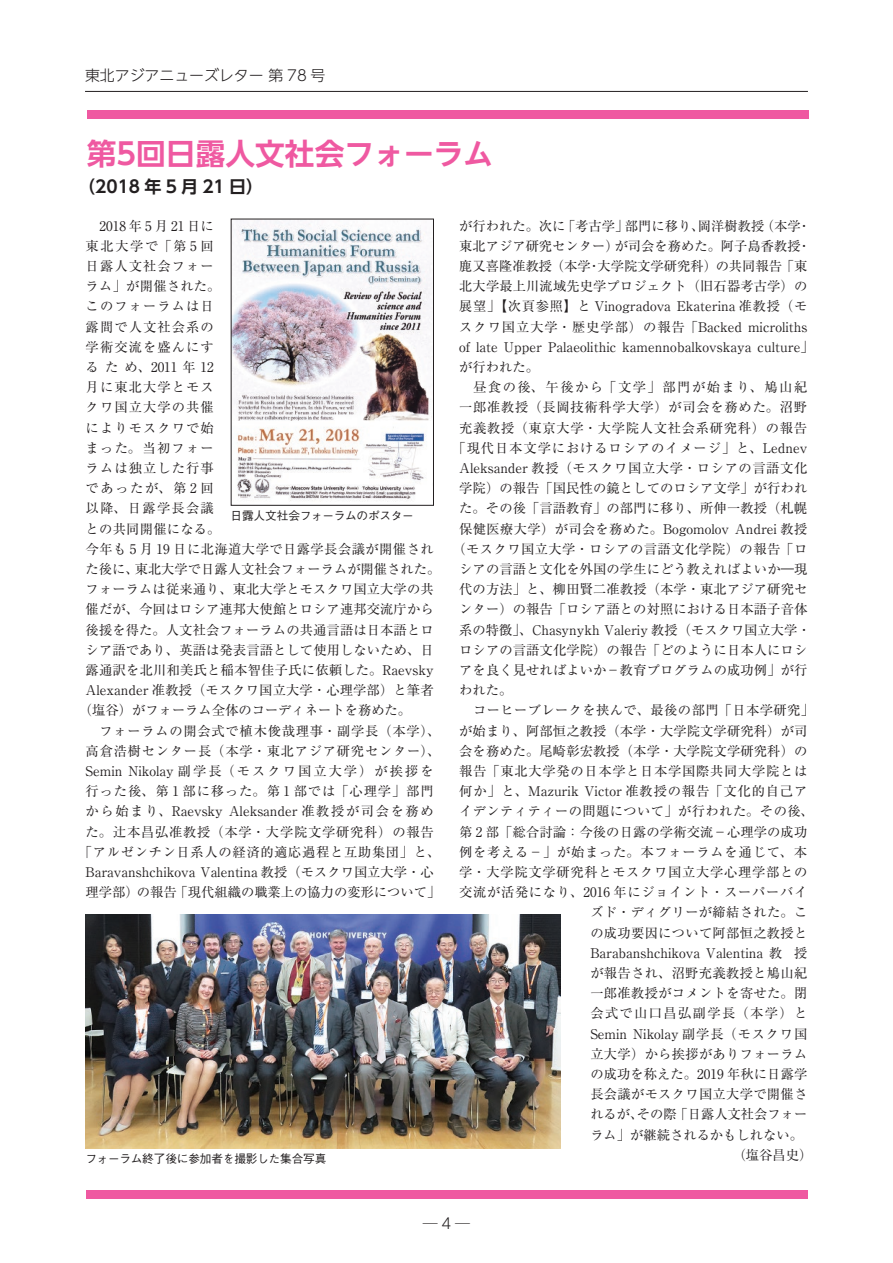
<style>
.page{position:relative;width:893px;height:1263px;background:#fff}
.page>*{position:absolute;margin:0;border:0;box-sizing:border-box;transform-origin:0 0}
.t1{font:700 29.7px "UD Shin Go NT Pro De";color:#ef59a1}
.t2{font:700 16.95px "UD Shin Go NT Pro De";color:#231f20}
.t3{font:300 14.85px "UD Shin Go NT Pro";color:#231f20}
.本文{font:13.35px/20.2px "Ryumin Pro";letter-spacing:.01em;color:#231f20}
.本文-2{font:13.35px "Ryumin Pro";letter-spacing:.055em;color:#231f20}
.本文-3{font:13.35px "Ryumin Pro";letter-spacing:.03em;color:#231f20}
.本文-4{font:13.35px "Ryumin Pro";letter-spacing:.05em;color:#231f20}
.本文-5{font:13.35px "Ryumin Pro";letter-spacing:.08em;color:#231f20}
.本文-6{font:13.35px "Ryumin Pro";letter-spacing:.065em;color:#231f20}
.本文-7{font:13.35px "Ryumin Pro";letter-spacing:.045em;color:#231f20}
.本文-8{font:13.35px "Ryumin Pro";letter-spacing:.15em;color:#231f20}
.本文-9{font:13.35px "Ryumin Pro";letter-spacing:.035em;color:#231f20}
.本文-10{font:13.35px "Ryumin Pro";letter-spacing:.115em;color:#231f20}
.本文-11{font:13.35px "Ryumin Pro";letter-spacing:.095em;color:#231f20}
.本文-12{font:13.35px "Ryumin Pro";letter-spacing:.1em;color:#231f20}
.キャプション{font:500 11.7px "Gothic BBB Pro";letter-spacing:-.02em;color:#231f20}
</style>
<div class="page">
<hr style="left:85px;top:91px;width:723px;height:1px;background:#231f20">
<div style="left:86px;top:1191px;width:721px;height:8px;background:#ef59a1"></div>
<div style="left:87px;top:111px;width:721px;height:8px;background:#ef59a1"></div>
<img style="left:86px;top:914px;width:475px;height:234px">
<img style="left:233px;top:221px;width:199px;height:281px">
<div style="left:231px;top:219px;width:203px;height:287px;border:1px solid #231f20"></div>
<p class="t3" style="left:85px;top:63px;width:242px">東北アジアニューズレター 第 78 号</p>
<p class="t1" style="left:87px;top:130px;width:408px">第5回日露人文社会フォーラム</p>
<p class="t2" style="left:78px;top:173px;width:186px">（2018 年 5 月 21 日）</p>
<p class="本文" style="left:99px;top:215px;width:116px">2018 年 5 月 21 日に</p>
<p class="本文" style="left:86px;top:235px;width:130px">東北大学で「第 5 回</p>
<p class="本文-5" style="left:86px;top:256px;width:130px">日露人文社会フォー</p>
<p class="本文" style="left:86px;top:275px;width:136px">ラム」が開催された。</p>
<p class="本文-5" style="left:86px;top:296px;width:130px">このフォーラムは日</p>
<p class="本文-5" style="left:86px;top:316px;width:130px">露間で人文社会系の</p>
<p class="本文-5" style="left:86px;top:336px;width:130px">学術交流を盛んにす</p>
<p class="本文" style="left:86px;top:356px;width:130px">るため、2011 年 12</p>
<p class="本文-5" style="left:86px;top:377px;width:130px">月に東北大学とモス</p>
<p class="本文-5" style="left:86px;top:397px;width:130px">クワ国立大学の共催</p>
<p class="本文-5" style="left:86px;top:417px;width:130px">によりモスクワで始</p>
<p class="本文-11" style="left:86px;top:437px;width:130px">まった。当初フォー</p>
<p class="本文-5" style="left:86px;top:458px;width:130px">ラムは独立した行事</p>
<p class="本文" style="left:86px;top:477px;width:130px">であったが、第 2 回</p>
<p class="本文-11" style="left:86px;top:498px;width:130px">以降、日露学長会議</p>
<p class="本文" style="left:86px;top:518px;width:136px">との共同開催になる。</p>
<p class="本文-9" style="left:86px;top:538px;width:350px">今年も 5 月 19 日に北海道大学で日露学長会議が開催され</p>
<p class="本文" style="left:86px;top:558px;width:356px">た後に、東北大学で日露人文社会フォーラムが開催された。</p>
<p class="本文" style="left:86px;top:578px;width:350px">フォーラムは従来通り、東北大学とモスクワ国立大学の共</p>
<p class="本文" style="left:86px;top:598px;width:350px">催だが、今回はロシア連邦大使館とロシア連邦交流庁から</p>
<p class="本文" style="left:86px;top:619px;width:350px">後援を得た。人文社会フォーラムの共通言語は日本語とロ</p>
<p class="本文" style="left:86px;top:639px;width:350px">シア語であり、英語は発表言語として使用しないため、日</p>
<p class="本文" style="left:86px;top:659px;width:350px">露通訳を北川和美氏と稲本智佳子氏に依頼した。Raevsky</p>
<p class="本文" style="left:86px;top:679px;width:350px">Alexander 准教授（モスクワ国立大学・心理学部）と筆者</p>
<p class="本文" style="left:79px;top:699px;width:347px">（塩谷）がフォーラム全体のコーディネートを務めた。　</p>
<p class="本文-2" style="left:99px;top:720px;width:342px">フォーラムの開会式で植木俊哉理事・副学長（本学）、</p>
<p class="本文-2" style="left:86px;top:740px;width:356px">高倉浩樹センター長（本学・東北アジア研究センター）、</p>
<p class="本文-8" style="left:86px;top:760px;width:350px">Semin Nikolay 副学長（モスクワ国立大学）が挨拶を</p>
<p class="本文-6" style="left:86px;top:781px;width:349px">行った後、第 1 部に移った。第 1 部では「心理学」部門</p>
<p class="本文" style="left:86px;top:800px;width:350px">から始まり、Raevsky Aleksander 准教授が司会を務め</p>
<p class="本文-2" style="left:86px;top:821px;width:350px">た。辻本昌弘准教授（本学・大学院文学研究科）の報告</p>
<p class="本文-4" style="left:79px;top:841px;width:363px">「アルゼンチン日系人の経済的適応過程と互助集団」と、</p>
<p class="本文" style="left:86px;top:861px;width:350px">Baravanshchikova Valentina 教授（モスクワ国立大学・心</p>
<p class="本文" style="left:86px;top:881px;width:356px">理学部）の報告「現代組織の職業上の協力の変形について」</p>
<p class="本文" style="left:459px;top:215px;width:356px">が行われた。次に「考古学」部門に移り、岡洋樹教授（本学・東北アジア研究センター）が司会を務めた。阿子島香教授・鹿又喜隆准教授（本学・大学院文学研究科）の共同報告「東北大学最上川流域先史学プロジェクト（旧石器考古学）の展望」【次頁参照】と Vinogradova Ekaterina 准教授（モスクワ国立大学・歴史学部）の報告「Backed microliths of late Upper Palaeolithic kamennobalkovskaya culture」が行われた。</p>
<p class="本文-10" style="left:473px;top:377px;width:336px">昼食の後、午後から「文学」部門が始まり、鳩山紀</p>
<p class="本文-2" style="left:459px;top:397px;width:349px">一郎准教授（長岡技術科学大学）が司会を務めた。沼野</p>
<p class="本文-2" style="left:459px;top:417px;width:349px">充義教授（東京大学・大学院人文社会系研究科）の報告</p>
<p class="本文-6" style="left:453px;top:437px;width:356px">「現代日本文学におけるロシアのイメージ」と、Lednev</p>
<p class="本文-7" style="left:459px;top:458px;width:350px">Aleksander 教授（モスクワ国立大学・ロシアの言語文化</p>
<p class="本文" style="left:459px;top:477px;width:350px">学院）の報告「国民性の鏡としてのロシア文学」が行われ</p>
<p class="本文" style="left:459px;top:497px;width:349px">た。その後「言語教育」の部門に移り、所伸一教授（札幌</p>
<p class="本文" style="left:459px;top:518px;width:350px">保健医療大学）が司会を務めた。Bogomolov Andrei 教授</p>
<p class="本文-3" style="left:453px;top:538px;width:356px">（モスクワ国立大学・ロシアの言語文化学院）の報告「ロ</p>
<p class="本文" style="left:459px;top:558px;width:350px">シアの言語と文化を外国の学生にどう教えればよいか―現</p>
<p class="本文" style="left:459px;top:578px;width:350px">代の方法」と、柳田賢二准教授（本学・東北アジア研究セ</p>
<p class="本文" style="left:459px;top:598px;width:350px">ンター）の報告「ロシア語との対照における日本語子音体</p>
<p class="本文" style="left:459px;top:619px;width:353px">系の特徴」、Chasynykh Valeriy 教授（モスクワ国立大学・</p>
<p class="本文" style="left:459px;top:639px;width:350px">ロシアの言語文化学院）の報告「どのように日本人にロシ</p>
<p class="本文" style="left:459px;top:659px;width:350px">アを良く見せればよいか－教育プログラムの成功例」が行</p>
<p class="本文" style="left:459px;top:679px;width:55px">われた。</p>
<p class="本文-3" style="left:473px;top:700px;width:342px">コーヒーブレークを挟んで、最後の部門「日本学研究」</p>
<p class="本文" style="left:459px;top:720px;width:350px">が始まり、阿部恒之教授（本学・大学院文学研究科）が司</p>
<p class="本文" style="left:459px;top:740px;width:350px">会を務めた。尾崎彰宏教授（本学・大学院文学研究科）の</p>
<p class="本文-4" style="left:459px;top:760px;width:350px">報告「東北大学発の日本学と日本学国際共同大学院とは</p>
<p class="本文-3" style="left:459px;top:781px;width:350px">何か」と、Mazurik Victor 准教授の報告「文化的自己ア</p>
<p class="本文-3" style="left:459px;top:801px;width:356px">イデンティティーの問題について」が行われた。その後、</p>
<p class="本文" style="left:459px;top:821px;width:350px">第 2 部「総合討論：今後の日露の学術交流－心理学の成功</p>
<p class="本文-2" style="left:459px;top:841px;width:349px">例を考える－」が始まった。本フォーラムを通じて、本</p>
<p class="本文-4" style="left:459px;top:861px;width:350px">学・大学院文学研究科とモスクワ国立大学心理学部との</p>
<p class="本文-4" style="left:459px;top:882px;width:350px">交流が活発になり、2016 年にジョイント・スーパーバイ</p>
<p class="本文" style="left:590px;top:901px;width:218px">ズド・ディグリーが締結された。こ</p>
<p class="本文" style="left:590px;top:922px;width:218px">の成功要因について阿部恒之教授と</p>
<p class="本文" style="left:590px;top:942px;width:218px">Barabanshchikova Valentina 教 授</p>
<p class="本文" style="left:590px;top:962px;width:219px">が報告され、沼野充義教授と鳩山紀</p>
<p class="本文" style="left:590px;top:982px;width:219px">一郎准教授がコメントを寄せた。閉</p>
<p class="本文-12" style="left:590px;top:1003px;width:218px">会式で山口昌弘副学長（本学）と</p>
<p class="本文" style="left:590px;top:1023px;width:218px">Semin Nikolay 副学長（モスクワ国</p>
<p class="本文" style="left:590px;top:1043px;width:218px">立大学）から挨拶がありフォーラム</p>
<p class="本文" style="left:590px;top:1063px;width:218px">の成功を称えた。2019 年秋に日露学</p>
<p class="本文" style="left:590px;top:1083px;width:218px">長会議がモスクワ国立大学で開催さ</p>
<p class="本文" style="left:590px;top:1103px;width:218px">れるが、その際「日露人文社会フォー</p>
<p class="本文" style="left:590px;top:1124px;width:214px">ラム」が継続されるかもしれない。</p>
<p class="本文" style="left:733px;top:1144px;width:81px">（塩谷昌史）</p>
<p class="キャプション" style="left:231px;top:506px;width:185px">日露人文社会フォーラムのポスター</p>
<p class="キャプション" style="left:85px;top:1149px;width:243px">フォーラム終了後に参加者を撮影した集合写真</p>
<p class="t3" style="left:423px;top:1212px;width:49px">─4─</p>
</div>
